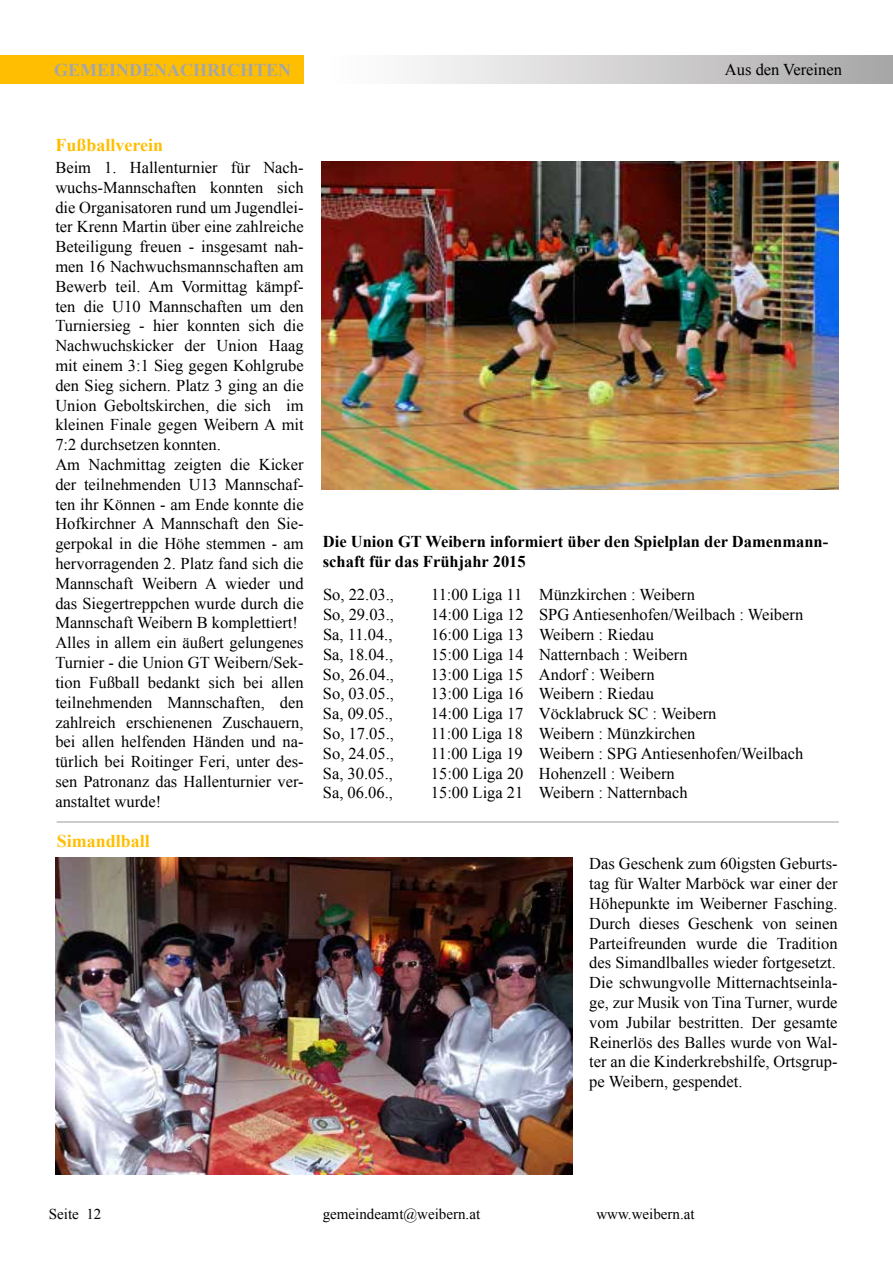
<style>
.page{position:relative;width:893px;height:1263px;background:#fff}
.page>*{position:absolute;margin:0;border:0;box-sizing:border-box;transform-origin:0 0}
.t1{font:700 18px "Times New Roman";color:#ffbe00}
.t2{font:700 18px "Times New Roman";color:#a6a6a6}
.t3{font:16.5px/19.8px "Times New Roman";color:#000}
.t4{font:700 16.5px/19.8px "Times New Roman";color:#000}
.t5{font:15px "Times New Roman";color:#000}
</style>
<div class="page">
<div style="left:325px;top:55px;width:568px;height:29px;background:linear-gradient(to right,#fff,#a9a7a7)"></div>
<div style="left:0;top:55px;width:304px;height:29px;background:#ffbe01"></div>
<hr style="left:57px;top:821px;width:782px;height:1px;background:#a6a6a6">
<img style="left:322px;top:162px;width:517px;height:328px">
<img style="left:55px;top:858px;width:518px;height:316px">
<p class="t2" style="left:54px;top:56px;width:239px">GEMEINDENACHRICHTEN</p>
<p class="t3" style="left:725px;top:59px;width:119px">Aus den Vereinen</p>
<p class="t1" style="left:55px;top:132px;width:109px">Fußballverein</p>
<p class="t3" style="left:55px;top:157px;width:250px">Beim 1. Hallenturnier für Nach&shy;wuchs-Mannschaften konnten sich die Organisatoren rund um Jugendlei&shy;ter Krenn Martin über eine zahlreiche Beteiligung freuen - insgesamt nah&shy;men 16 Nachwuchsmannschaften am Bewerb teil. Am Vormittag kämpf&shy;ten die U10 Mannschaften um den Turniersieg - hier konnten sich die Nachwuchskicker der Union Haag mit einem 3:1 Sieg gegen Kohlgrube den Sieg sichern. Platz 3 ging an die Union Geboltskirchen, die sich im kleinen Finale gegen Weibern A mit 7:2 durchsetzen konnten.<br>Am Nachmittag zeigten die Kicker der teilnehmenden U13 Mannschaf&shy;ten ihr Können - am Ende konnte die Hofkirchner A Mannschaft den Sie&shy;gerpokal in die Höhe stemmen - am hervorragenden 2. Platz fand sich die Mannschaft Weibern A wieder und das Siegertreppchen wurde durch die Mannschaft Weibern B komplettiert!<br>Alles in allem ein äußert gelungenes Turnier - die Union GT Weibern/Sek&shy;tion Fußball bedankt sich bei allen teilnehmenden Mannschaften, den zahlreich erschienenen Zuschauern, bei allen helfenden Händen und na&shy;türlich bei Roitinger Feri, unter des&shy;sen Patronanz das Hallenturnier ver&shy;anstaltet wurde!</p>
<p class="t1" style="left:57px;top:828px;width:95px">Simandlball</p>
<p class="t4" style="left:323px;top:531px;width:507px">Die Union GT Weibern informiert über den Spielplan der Damenmann&shy;schaft für das Frühjahr 2015</p>
<p class="t3" style="left:323px;top:584px;width:73px">So, 22.03.,</p>
<p class="t3" style="left:431px;top:584px;width:265px">11:00 Liga 11 Münzkirchen : Weibern</p>
<p class="t3" style="left:323px;top:604px;width:73px">So, 29.03.,</p>
<p class="t3" style="left:431px;top:604px;width:374px">14:00 Liga 12 SPG Antiesenhofen/Weilbach : Weibern</p>
<p class="t3" style="left:323px;top:624px;width:71px">Sa, 11.04.,</p>
<p class="t3" style="left:431px;top:624px;width:225px">16:00 Liga 13 Weibern : Riedau</p>
<p class="t3" style="left:323px;top:644px;width:72px">Sa, 18.04.,</p>
<p class="t3" style="left:431px;top:644px;width:258px">15:00 Liga 14 Natternbach : Weibern</p>
<p class="t3" style="left:323px;top:664px;width:73px">So, 26.04.,</p>
<p class="t3" style="left:431px;top:664px;width:225px">13:00 Liga 15 Andorf : Weibern</p>
<p class="t3" style="left:323px;top:683px;width:73px">So, 03.05.,</p>
<p class="t3" style="left:431px;top:683px;width:225px">13:00 Liga 16 Weibern : Riedau</p>
<p class="t3" style="left:323px;top:703px;width:72px">Sa, 09.05.,</p>
<p class="t3" style="left:431px;top:703px;width:287px">14:00 Liga 17 Vöcklabruck SC : Weibern</p>
<p class="t3" style="left:323px;top:723px;width:73px">So, 17.05.,</p>
<p class="t3" style="left:431px;top:723px;width:266px">11:00 Liga 18 Weibern : Münzkirchen</p>
<p class="t3" style="left:323px;top:743px;width:73px">So, 24.05.,</p>
<p class="t3" style="left:431px;top:743px;width:374px">11:00 Liga 19 Weibern : SPG Antiesenhofen/Weilbach</p>
<p class="t3" style="left:323px;top:763px;width:72px">Sa, 30.05.,</p>
<p class="t3" style="left:431px;top:763px;width:245px">15:00 Liga 20 Hohenzell : Weibern</p>
<p class="t3" style="left:323px;top:782px;width:72px">Sa, 06.06.,</p>
<p class="t3" style="left:431px;top:782px;width:258px">15:00 Liga 21 Weibern : Natternbach</p>
<p class="t3" style="left:589px;top:853px;width:250px;text-align:justify">Das Geschenk zum 60igsten Geburts&shy;tag für Walter Marböck war einer der Höhepunkte im Weiberner Fasching.<br>Durch dieses Geschenk von seinen Parteifreunden wurde die Tradition des Simandlballes wieder fortgesetzt.<br>Die schwungvolle Mitternachtseinla&shy;ge, zur Musik von Tina Turner, wurde vom Jubilar bestritten. Der gesamte Reinerlös des Balles wurde von Wal&shy;ter an die Kinderkrebshilfe, Ortsgrup&shy;pe Weibern, gespendet.</p>
<p class="t5" style="left:49px;top:1203px;width:54px">Seite 12</p>
<p class="t5" style="left:323px;top:1203px;width:159px">gemeindeamt@weibern.at</p>
<p class="t5" style="left:596px;top:1203px;width:100px">www.weibern.at</p>
</div>
